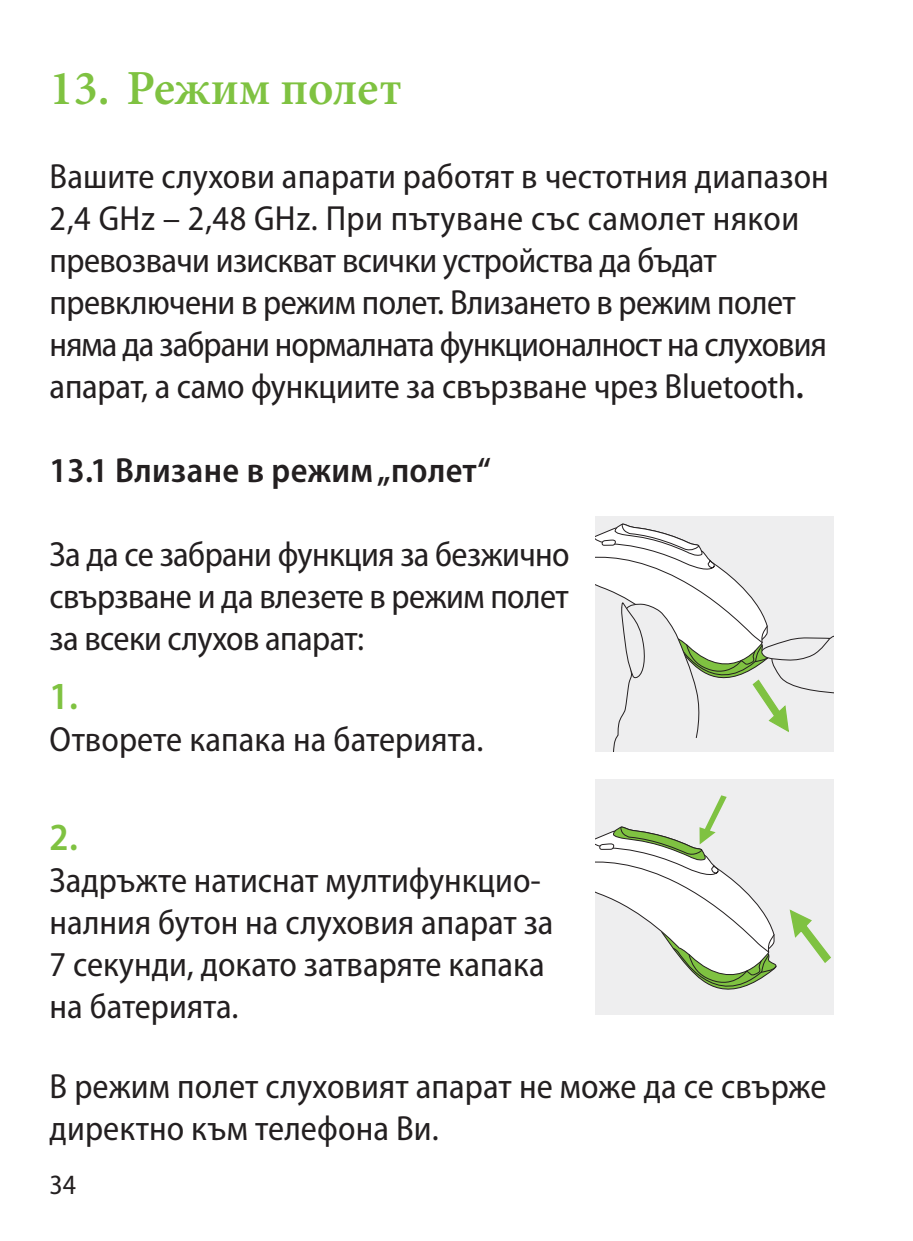
<style>
.page{position:relative;width:913px;height:1241px;background:#fff}
.page>*{position:absolute;margin:0;border:0;box-sizing:border-box;transform-origin:0 0}
.t1{font:600 49px "Minion Pro";letter-spacing:-.005em;color:#7fc241}
.t2{font:600 semi-condensed 38.5px "Myriad Pro";color:#7fc241}
.t3{font:semi-condensed 35px/42px "Myriad Pro";letter-spacing:-.005em;color:#231f20}
.t4{font:600 semi-condensed 35px "Myriad Pro";letter-spacing:.01em;color:#231f20}
.t5{font:semi-condensed 28px "Myriad Pro";color:#231f20}
.s1{font-weight:600}
</style>
<div class="page">
<div style="left:595px;top:516px;width:238px;height:235px;background:#eeeeef"></div>
<svg style="left:595px;top:523px;width:238px;height:228px"></svg>
<div style="left:595px;top:779px;width:238px;height:235px;background:#eeeeef"></div>
<svg style="left:789px;top:909px;width:42px;height:54px"></svg>
<svg style="left:595px;top:795px;width:182px;height:195px"></svg>
<h1 class="t1" style="left:50px;top:54px;width:354px">13. Режим полет</h1>
<p class="t3" style="left:50px;top:154px;width:781px">Вашите слухови апарати работят в честотния диапазон 2,4 GHz – 2,48 GHz. При пътуване със самолет някои превозвачи изискват всички устройства да бъдат превключени в режим полет. Влизането в режим полет няма да забрани нормалната функционалност на слуховия апарат, а само функциите за свързване чрез Bluetooth<span class="s1">.</span></p>
<p class="t4" style="left:50px;top:448px;width:443px">13.1 Влизане в режим „полет“</p>
<p class="t3" style="left:50px;top:532px;width:521px;text-align:justify">За да се забрани функция за безжично свързване и да влезете в режим полет за всеки слухов апарат:</p>
<p class="t2" style="left:50px;top:672px;width:30px">1.</p>
<p class="t3" style="left:50px;top:718px;width:435px">Отворете капака на батерията.</p>
<p class="t2" style="left:50px;top:812px;width:30px">2.</p>
<p class="t3" style="left:50px;top:858px;width:505px">Задръжте натиснат мултифункцио&shy;налния бутон на слуховия апарат за<br>7 секунди, докато затваряте капака на батерията.</p>
<p class="t3" style="left:50px;top:1064px;width:778px">В режим полет слуховият апарат не може да се свърже директно към телефона Ви.</p>
<p class="t5" style="left:50px;top:1167px;width:28px">34</p>
</div>
